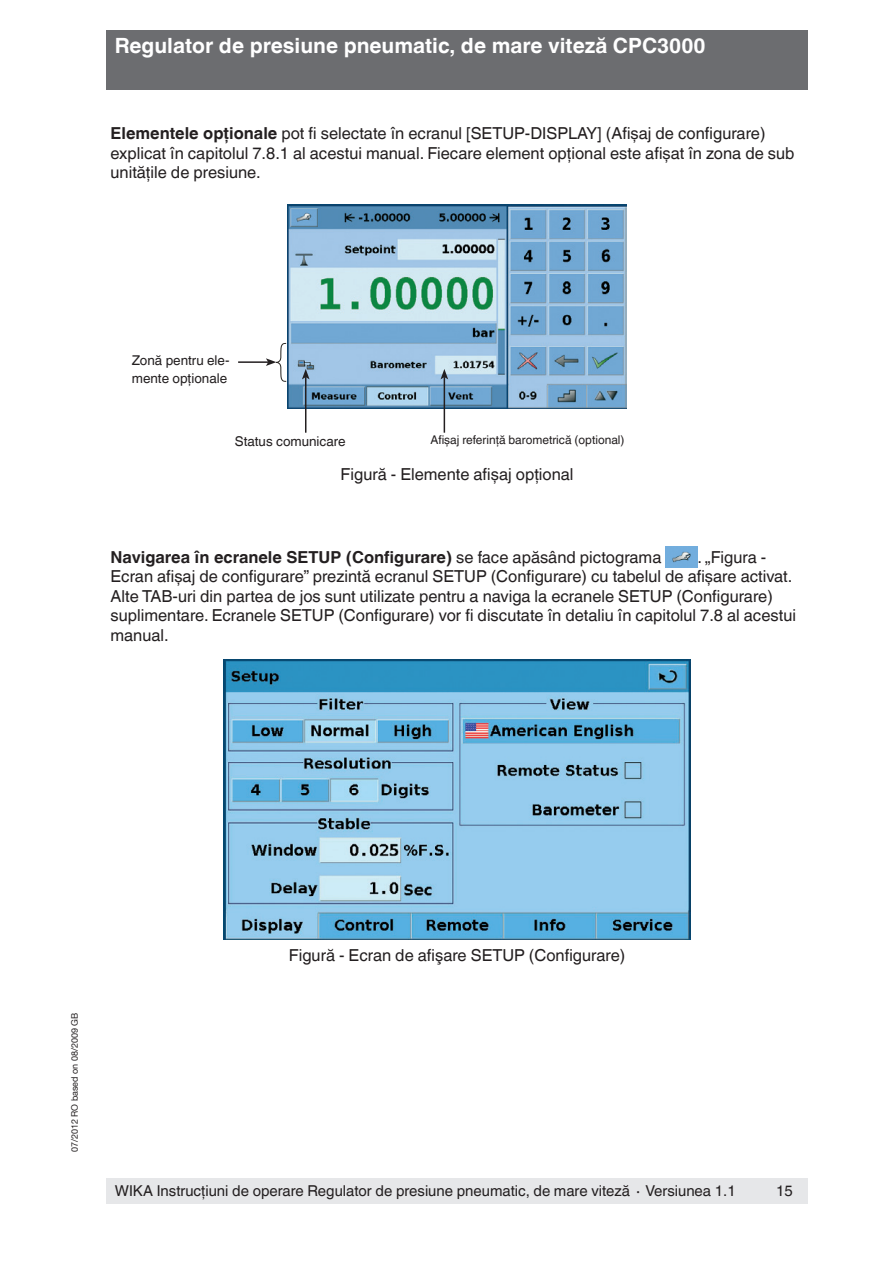
<style>
.page{position:relative;width:893px;height:1263px;background:#fff}
.page>*{position:absolute;margin:0;border:0;box-sizing:border-box;transform-origin:0 0}
.t1{font:700 21px "Helvetica World";color:#fff}
.t2{font:16.5px/19.5px "Helvetica World";color:#231f20}
.t3{font:700 16.5px "Helvetica World";color:#231f20}
.t4{font:15px "Helvetica World";color:#231f20}
.t5{font:13.5px/18px "Helvetica World";color:#231f20}
.t6{font:12px "Helvetica World";color:#231f20}
.t7{font:9px "Helvetica Neue";color:#231f20}
.s1{font-weight:700}
.s2{font-weight:400}
</style>
<div class="page">
<div style="left:106px;top:1178px;width:702px;height:25px;background:#e6e7e9"></div>
<div style="left:106px;top:30px;width:702px;height:59px;background:#6c6d70"></div>
<img style="left:665px;top:546px;width:33px;height:21px">
<img style="left:223px;top:659px;width:467px;height:281px">
<hr style="left:238px;top:361px;width:30px;height:2px;background:#231f20">
<svg style="left:266px;top:343px;width:21px;height:39px"></svg>
<img style="left:287px;top:204px;width:340px;height:204px">
<hr style="left:305px;top:377px;width:1px;height:56px;background:#231f20">
<svg style="left:302px;top:369px;width:8px;height:10px"></svg>
<hr style="left:444px;top:377px;width:1px;height:56px;background:#231f20">
<svg style="left:441px;top:369px;width:7px;height:10px"></svg>
<p class="t1" style="left:115px;top:34px;width:592px">Regulator de presiune pneumatic, de mare viteză CPC3000</p>
<p class="t2" style="left:111px;top:124px;width:685px"><span class="s1">Elementele opţionale</span> pot fi selectate în ecranul [SETUP-DISPLAY] (Afişaj de configurare) explicat în capitolul 7.8.1 al acestui manual. Fiecare element opţional este afişat în zona de sub unităţile de presiune.</p>
<p class="t5" style="left:132px;top:351px;width:99px">Zonă pentru ele&shy;mente opţionale</p>
<p class="t5" style="left:235px;top:432px;width:112px">Status comunicare</p>
<p class="t6" style="left:430px;top:433px;width:196px">Afişaj referinţă barometrică (optional)</p>
<p class="t2" style="left:341px;top:465px;width:234px">Figură - Elemente afişaj opţional</p>
<p class="t3" style="left:111px;top:547px;width:552px">Navigarea în ecranele SETUP (Configurare) <span class="s2">se face apăsând pictograma</span></p>
<p class="t2" style="left:111px;top:547px;width:687px;text-indent:587px">. „Figura - Ecran afişaj de configurare” prezintă ecranul SETUP (Configurare) cu tabelul de afişare activat.<br>Alte TAB-uri din partea de jos sunt utilizate pentru a naviga la ecranele SETUP (Configurare) suplimentare. Ecranele SETUP (Configurare) vor fi discutate în detaliu în capitolul 7.8 al acestui manual.</p>
<p class="t7" style="left:69px;top:1152px;width:141px;rotate:-90deg">07/2012 RO based on 08/2009 GB</p>
<p class="t2" style="left:289px;top:945px;width:338px">Figură - Ecran de afişare SETUP (Configurare)</p>
<p class="t4" style="left:115px;top:1182px;width:622px">WIKA Instrucţiuni de operare Regulator de presiune pneumatic, de mare viteză ∙ Versiunea 1.1</p>
<p class="t4" style="left:776px;top:1182px;width:18px">15</p>
</div>
